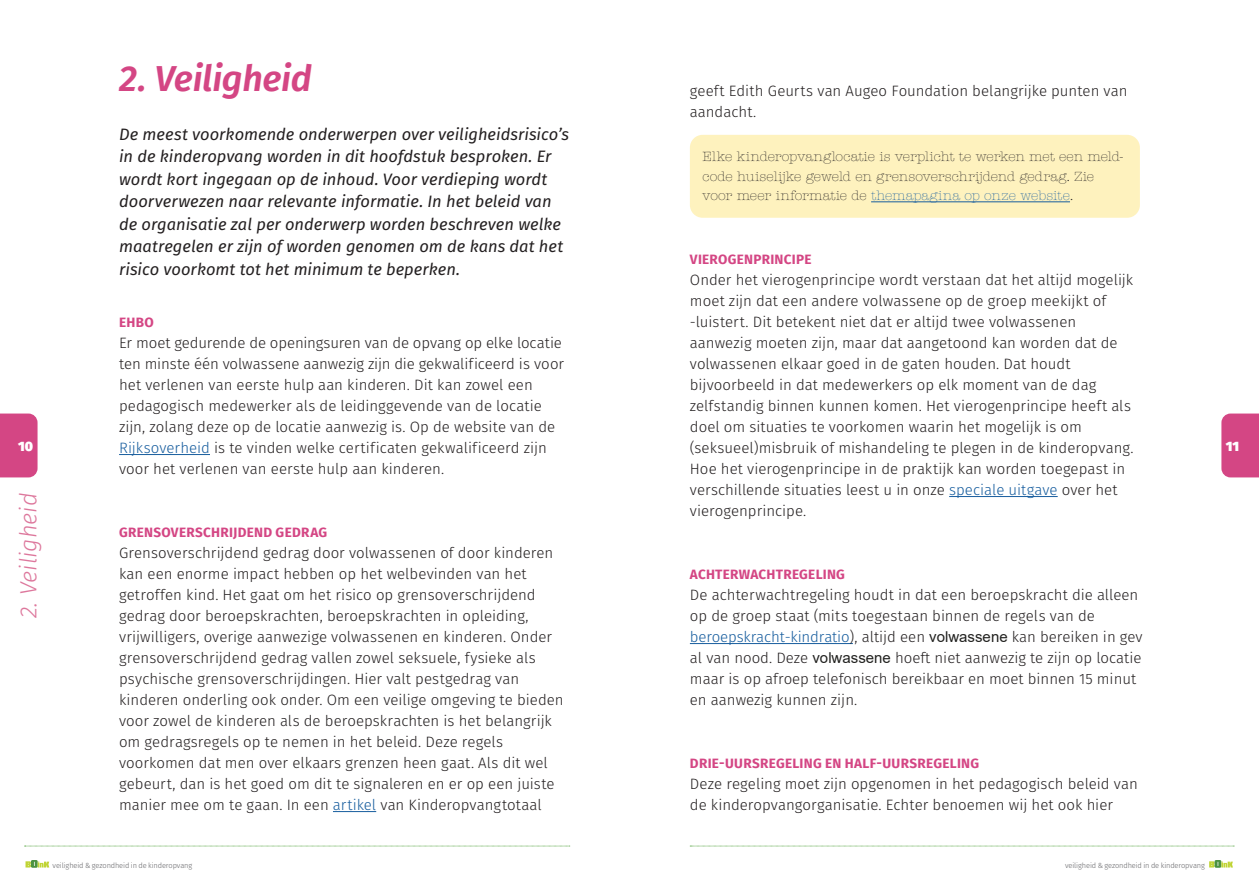
<style>
.page{position:relative;width:1259px;height:893px;background:#fff}
.page>*{position:absolute;margin:0;border:0;box-sizing:border-box;transform-origin:0 0}
.Kop_1{font:italic 600 36px "Fira Sans";letter-spacing:-.005em;color:#d44684}
.t1{font:italic 300 23.4px "Fira Sans";color:#dd779c}
.Intro{font:italic 16.5px/22.5px "Fira Sans";color:#231f20}
.Body{font:300 15px/21px "Fira Sans";color:#231f20}
.Kadertekst_1{font:300 13.5px/19.5px "American Typewriter Std";letter-spacing:-.005em;color:#231f20}
.Tussenkopje_1{font:700 13.5px "Fira Sans";letter-spacing:.02em;color:#d44684}
.Body-2{font:700 13.5px "Fira Sans";letter-spacing:.02em;color:#d44684}
.t2{font:900 13.5px "Fira Sans";color:#fff}
.t3{font:300 7.5px "Fira Sans";letter-spacing:-.02em;color:#636366}
.s1{color:#175d9e}
.s2{font-family:"Arial";font-weight:400;color:#21211f}
</style>
<div class="page">
<div style="left:690px;top:135px;width:450px;height:83px;background:#fef2be;border-radius:13px"></div>
<hr style="left:871px;top:201px;width:199px;height:1px;background:#175d9e">
<div style="left:0;top:414px;width:38px;height:63px;background:#d44684"></div>
<div style="left:1221px;top:414px;width:38px;height:63px;background:#d44684"></div>
<svg style="left:26px;top:860px;width:23px;height:8px"></svg>
<svg style="left:1209px;top:860px;width:24px;height:8px"></svg>
<svg style="left:25px;top:846px;width:545px;height:1px"></svg>
<svg style="left:690px;top:846px;width:544px;height:1px"></svg>
<hr style="left:119px;top:454px;width:91px;height:1px;background:#175d9e">
<hr style="left:333px;top:811px;width:43px;height:1px;background:#175d9e">
<hr style="left:949px;top:496px;width:108px;height:1px;background:#175d9e">
<hr style="left:690px;top:643px;width:163px;height:1px;background:#175d9e">
<p class="Kop_1" style="left:119px;top:49px;width:194px">2. Veiligheid</p>
<p class="Intro" style="left:119px;top:122px;width:451px">De meest voorkomende onderwerpen over veiligheidsrisico’s in de kinderopvang worden in dit hoofdstuk besproken. Er wordt kort ingegaan op de inhoud. Voor verdieping wordt doorverwezen naar relevante informatie. In het beleid van de organisatie zal per onderwerp worden beschreven welke maatregelen er zijn of worden genomen om de kans dat het risico voorkomt tot het minimum te beperken.</p>
<p class="Tussenkopje_1" style="left:119px;top:311px;width:36px">EHBO</p>
<p class="Body" style="left:119px;top:332px;width:446px">Er moet gedurende de openingsuren van de opvang op elke locatie ten minste één volwassene aanwezig zijn die gekwalificeerd is voor het verlenen van eerste hulp aan kinderen. Dit kan zowel een pedagogisch medewerker als de leidinggevende van de locatie zijn, zolang deze op de locatie aanwezig is. Op de website van de <span class="s1">Rijksoverheid</span> is te vinden welke certificaten gekwalificeerd zijn voor het verlenen van eerste hulp aan kinderen.</p>
<p class="Body" style="left:690px;top:80px;width:439px">geeft Edith Geurts van Augeo Foundation belangrijke punten van aandacht.</p>
<p class="Kadertekst_1" style="left:702px;top:147px;width:422px">Elke kinderopvanglocatie is verplicht te werken met een meld&shy;code huiselijke geweld en grensoverschrijdend gedrag. Zie voor meer informatie de <span class="s1">themapagina op onze website</span>.</p>
<p class="Tussenkopje_1" style="left:690px;top:248px;width:123px">VIEROGENPRINCIPE</p>
<p class="Body" style="left:690px;top:269px;width:445px">Onder het vierogenprincipe wordt verstaan dat het altijd mogelijk moet zijn dat een andere volwassene op de groep meekijkt of -luistert. Dit betekent niet dat er altijd twee volwassenen aanwezig moeten zijn, maar dat aangetoond kan worden dat de volwassenen elkaar goed in de gaten houden. Dat houdt bijvoorbeeld in dat medewerkers op elk moment van de dag zelfstandig binnen kunnen komen. Het vierogenprincipe heeft als doel om situaties te voorkomen waarin het mogelijk is om (seksueel)misbruik of mishandeling te plegen in de kinderopvang.<br>Hoe het vierogenprincipe in de praktijk kan worden toegepast in verschillende situaties leest u in onze <span class="s1">speciale uitgave</span> over het vierogenprincipe.</p>
<p class="t2" style="left:18px;top:434px;width:16px">10</p>
<p class="t2" style="left:1226px;top:434px;width:15px">11</p>
<p class="t1" style="left:12px;top:618px;width:127px;rotate:-90deg">2. Veiligheid</p>
<p class="Tussenkopje_1" style="left:119px;top:521px;width:209px">GRENSOVERSCHRIJDEND GEDRAG</p>
<p class="Body" style="left:119px;top:542px;width:446px">Grensoverschrijdend gedrag door volwassenen of door kinderen kan een enorme impact hebben op het welbevinden van het getroffen kind. Het gaat om het risico op grensoverschrijdend gedrag door beroepskrachten, beroepskrachten in opleiding, vrijwilligers, overige aanwezige volwassenen en kinderen. Onder grensoverschrijdend gedrag vallen zowel seksuele, fysieke als psychische grensoverschrijdingen. Hier valt pestgedrag van kinderen onderling ook onder. Om een veilige omgeving te bieden voor zowel de kinderen als de beroepskrachten is het belangrijk om gedragsregels op te nemen in het beleid. Deze regels voorkomen dat men over elkaars grenzen heen gaat. Als dit wel gebeurt, dan is het goed om dit te signaleren en er op een juiste manier mee om te gaan. In een <span class="s1">artikel</span> van Kinderopvangtotaal</p>
<p class="Body-2" style="left:690px;top:563px;width:157px">ACHTERWACHTREGELING</p>
<p class="Body" style="left:690px;top:584px;width:454px">De achterwachtregeling houdt in dat een beroepskracht die alleen op de groep staat (mits toegestaan binnen de regels van de <span class="s1">beroepskracht-kindratio</span>), altijd een <span class="s2">volwassene</span> kan bereiken in gev al van nood. Deze <span class="s2">volwassene</span> hoeft niet aanwezig te zijn op locatie maar is op afroep telefonisch bereikbaar en moet binnen 15 minut en aanwezig kunnen zijn.</p>
<p class="Tussenkopje_1" style="left:690px;top:752px;width:291px">DRIE-UURSREGELING EN HALF-UURSREGELING</p>
<p class="Body" style="left:690px;top:773px;width:449px">Deze regeling moet zijn opgenomen in het pedagogisch beleid van de kinderopvangorganisatie. Echter benoemen wij het ook hier</p>
<p class="t3" style="left:53px;top:859px;width:141px">veiligheid &amp; gezondheid in de kinderopvang</p>
<p class="t3" style="left:1065px;top:859px;width:141px">veiligheid &amp; gezondheid in de kinderopvang</p>
</div>
